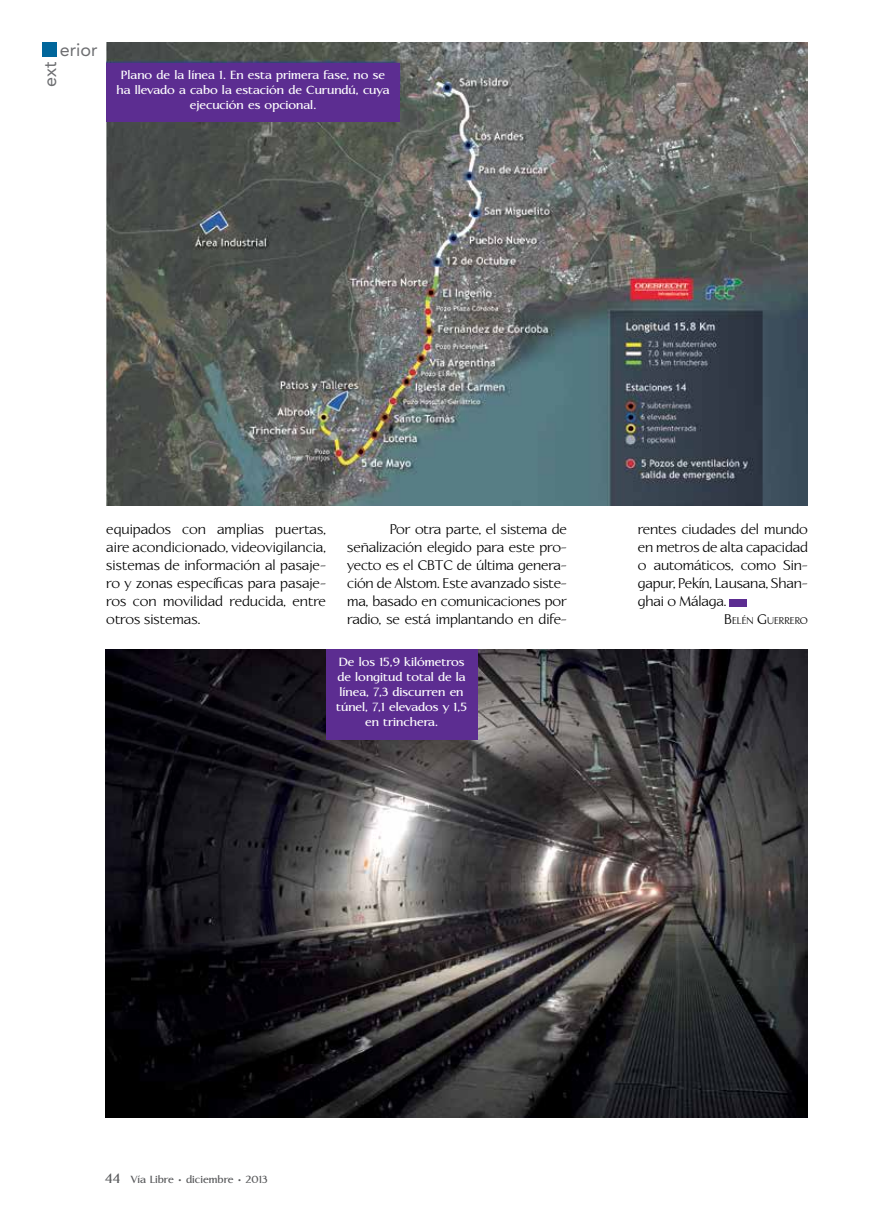
<style>
.page{position:relative;width:893px;height:1212px;background:#fff}
.page>*{position:absolute;margin:0;border:0;box-sizing:border-box;transform-origin:0 0}
.t1{font:18px "Avenir LT";color:#6d6e71}
.t2{font:14.25px/18px "Linotype Aperto";letter-spacing:-.01em;color:#000;text-align:justify}
.t3{font:700 12px/15px "Linotype Aperto";color:#fff;text-align:center}
.t4{font:700 10.5px "Linotype Aperto";color:#58595b}
.t5{font:10.05px "Linotype Aperto";color:#000}
.s1{font-size:14.25px}
.s2{font-size:13.5px}
</style>
<div class="page">
<div style="left:43px;top:43px;width:14px;height:14px;background:#00669b"></div>
<div style="left:730px;top:599px;width:17px;height:7px;background:#5c2d91"></div>
<img style="left:106px;top:43px;width:702px;height:463px">
<img style="left:105px;top:649px;width:703px;height:469px">
<div style="left:106px;top:63px;width:294px;height:59px;background:#5c2d91"></div>
<div style="left:326px;top:649px;width:151px;height:91px;background:#5c2d91"></div>
<p class="t1" style="left:60px;top:39px;width:39px">erior</p>
<p class="t1" style="left:39px;top:87px;width:27px;rotate:-90deg">ext</p>
<p class="t3" style="left:116px;top:68px;width:275px">Plano de la línea 1. En esta primera fase, no se ha llevado a cabo la estación de Curundú, cuya ejecución es opcional.</p>
<p class="t2" style="left:106px;top:521px;width:221px">equipados con amplias puertas, aire acondicionado, videovigilancia, sistemas de información al pasaje&shy;ro y zonas específicas para pasaje&shy;ros con movilidad reducida, entre otros sistemas.</p>
<p class="t2" style="left:347px;top:521px;width:221px;text-indent:43px">Por otra parte, el sistema de señalización elegido para este pro&shy;yecto es el CBTC de última genera&shy;ción de Alstom. Este avanzado siste&shy;ma, basado en comunicaciones por radio, se está implantando en dife-</p>
<p class="t3" style="left:336px;top:654px;width:132px">De los 15,9 kilómetros de longitud total de la línea, 7,3 discurren en túnel, 7,1 elevados y 1,5 en trinchera.</p>
<p class="t2" style="left:638px;top:521px;width:172px">rentes ciudades del mundo en metros de alta capacidad o automáticos, como Sin&shy;gapur, Pekín, Lausana, Shan&shy;ghai o Málaga.</p>
<p class="t5" style="left:724px;top:615px;width:85px"><span class="s1">B</span>ELÉN <span class="s1">G</span>UERRERO</p>
<p class="t4" style="left:105px;top:1173px;width:164px"><span class="s2">44</span> Vía Libre • diciembre • 2013</p>
</div>
